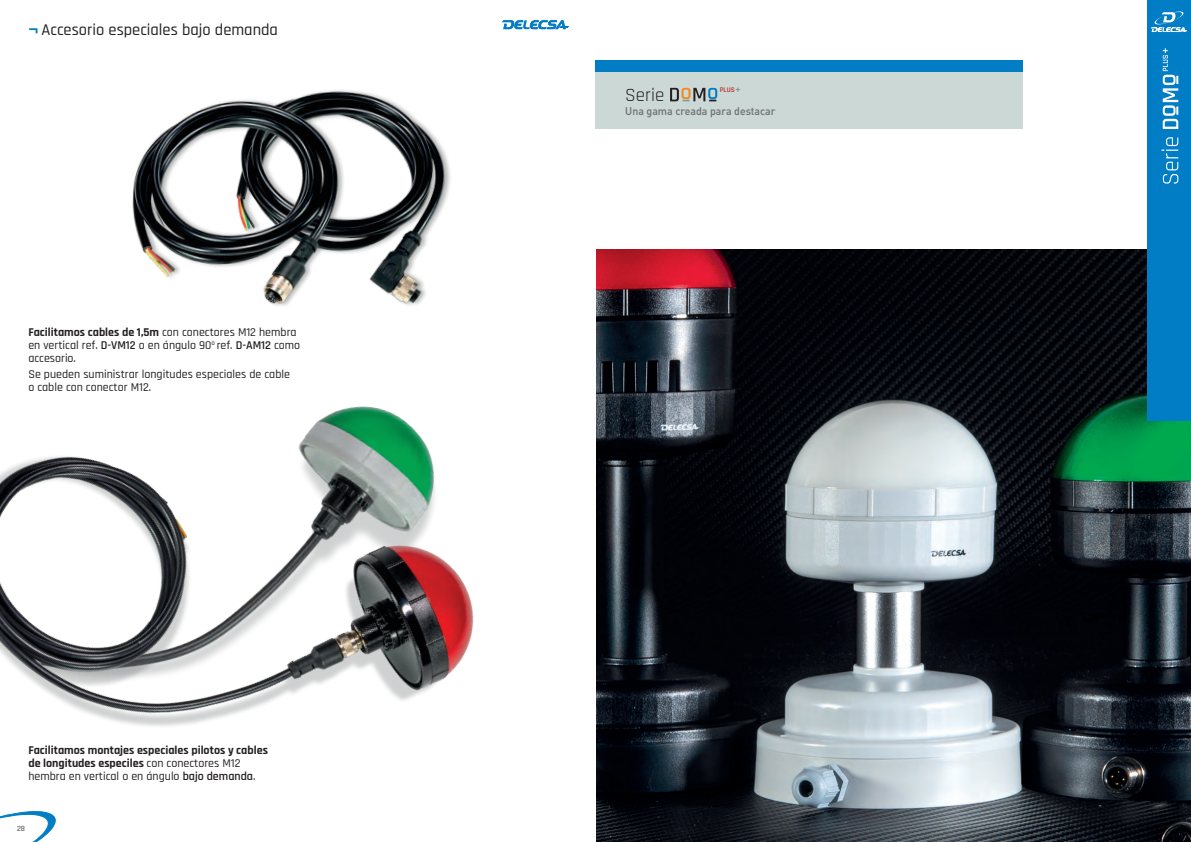
<style>
.page{position:relative;width:1191px;height:842px;background:#fff}
.page>*{position:absolute;margin:0;border:0;box-sizing:border-box;transform-origin:0 0}
.t1{font:18.9px "Rajdhani";color:#231f20}
.t2{font:500 16.5px "Rajdhani";color:#231f20}
.t3{font:500 12px/13px "Rajdhani";color:#231f20}
.t4{font:700 12px/13px "Rajdhani";color:#231f20}
.t5{font:500 11px "DIN Pro";color:#6c6d70;scale:.96 1}
.t6{font:500 8px "Rajdhani";color:#3e3e3f}
.t7{font:600 7.1px "Rajdhani";color:#bb242a}
.s1{font-family:"Helvetica Neue LT Std";font-weight:700;color:#007dc5}
.s2{font-weight:700}
.s3{font-weight:600}
.s4{font-weight:500}
.s5{font-size:10.5px;color:#86888b}
</style>
<div class="page">
<div style="left:1147px;top:0;width:44px;height:421px;background:#007dc5"></div>
<svg style="left:502px;top:20px;width:67px;height:9px"></svg>
<svg style="left:1151px;top:12px;width:36px;height:20px"></svg>
<img style="left:132px;top:90px;width:318px;height:181px">
<img style="left:0;top:271px;width:474px;height:571px">
<img style="left:596px;top:249px;width:595px;height:593px">
<div style="left:595px;top:70px;width:427px;height:58px;background:#ccd8d5"></div>
<div style="left:595px;top:61px;width:427px;height:11px;background:#007dc5"></div>
<div style="left:1147px;top:206px;width:44px;height:215px;background:#007dc5"></div>
<svg style="left:670px;top:88px;width:47px;height:13px"></svg>
<svg style="left:1161px;top:137px;width:17px;height:47px"></svg>
<svg style="left:1162px;top:48px;width:16px;height:81px"></svg>
<h2 class="t2" style="left:28px;top:20px;width:251px"><span class="s1">¬</span> Accesorio especiales bajo demanda</h2>
<p class="t3" style="left:28px;top:326px;width:273px"><span class="s2">Facilitamos cables de 1,5m</span> con conectores M12 hembra en vertical ref. <span class="s3">D-VM12</span> o en ángulo 90<sup>o</sup> ref. <span class="s3">D-AM12</span> como accesorio.</p>
<p class="t3" style="left:28px;top:368px;width:263px">Se pueden suministrar longitudes especiales de cable o cable con conector M12.</p>
<p class="t4" style="left:28px;top:744px;width:241px">Facilitamos montajes especiales pilotos y cables de longitudes especiles <span class="s4">con conectores M12 hembra en vertical o en ángulo</span> <span class="s3">bajo demanda</span><span class="s4">.</span></p>
<p class="t6" style="left:17px;top:824px;width:10px">28</p>
<h1 class="t1" style="left:625px;top:85px;width:41px">Serie</h1>
<p class="t7" style="left:720px;top:86px;width:23px">PLUS<span class="s5">+</span></p>
<p class="t5" style="left:625px;top:102px;width:158px">Una gama creada para destacar</p>
</div>
